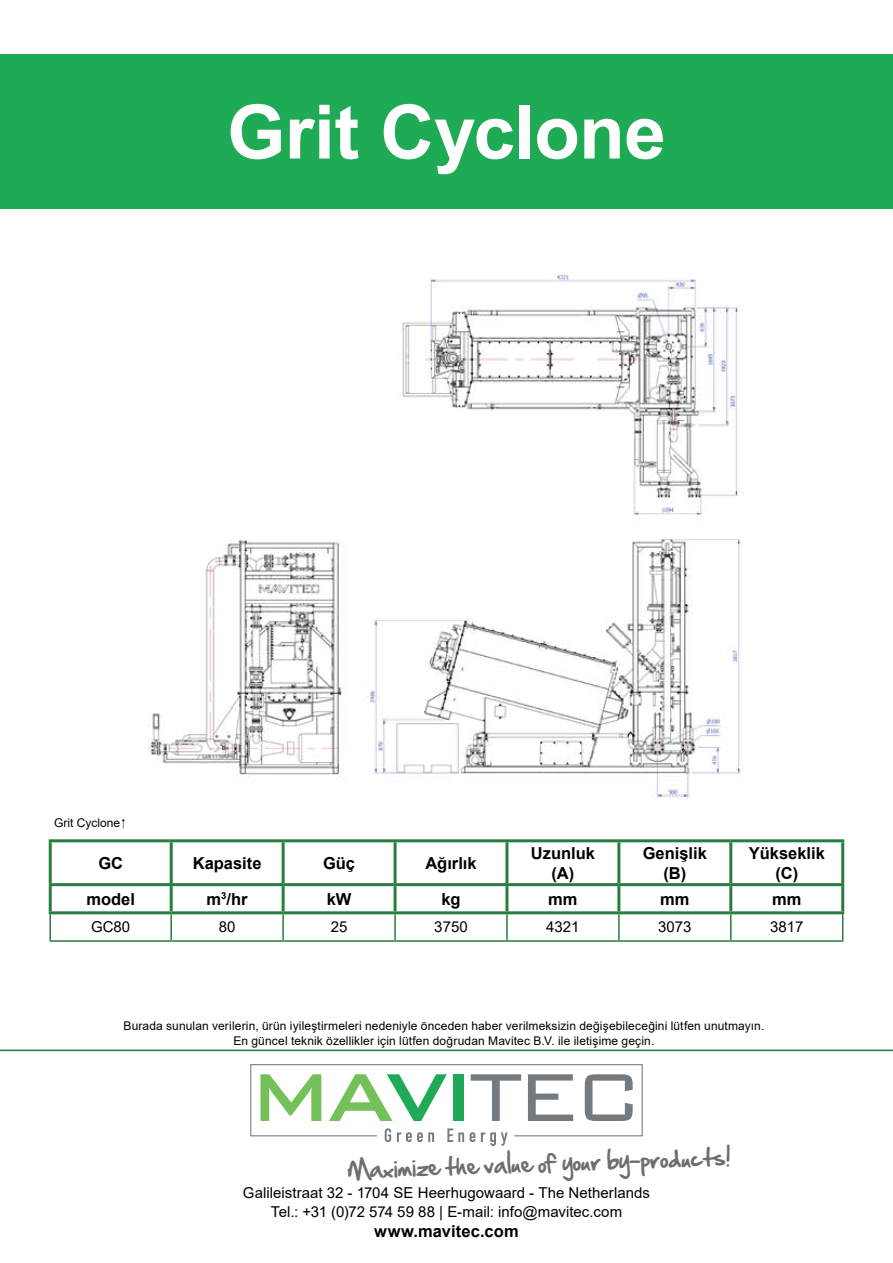
<style>
.page{position:relative;width:893px;height:1263px;background:#fff}
.page>*{position:absolute;margin:0;border:0;box-sizing:border-box;transform-origin:0 0}
.t1{font:700 75px "Arial";letter-spacing:-.01em;color:#fff}
.t2{font:21px "Hand Of Sean";color:#6d6e71}
.t3{font:700 16.5px/19.8px "Arial";color:#000;text-align:center}
.t4{font:15px/19.5px "Arial";color:#000;text-align:center}
.t5{font:12px/14.4px "Arial";letter-spacing:.01em;color:#000;text-align:center}
</style>
<div class="page">
<div style="left:0;top:54px;width:893px;height:154px;background:#1faa55"></div>
<svg style="left:250px;top:1064px;width:393px;height:82px"></svg>
<img style="left:148px;top:273px;width:596px;height:526px">
<hr style="left:170px;top:842px;width:3px;height:41px;background:#297c3f">
<hr style="left:170px;top:886px;width:3px;height:25px;background:#297c3f">
<hr style="left:170px;top:914px;width:2px;height:26px;background:#297c3f">
<hr style="left:282px;top:842px;width:3px;height:41px;background:#297c3f">
<hr style="left:282px;top:886px;width:3px;height:25px;background:#297c3f">
<hr style="left:282px;top:914px;width:2px;height:26px;background:#297c3f">
<hr style="left:394px;top:842px;width:3px;height:41px;background:#297c3f">
<hr style="left:394px;top:886px;width:3px;height:25px;background:#297c3f">
<hr style="left:394px;top:914px;width:2px;height:26px;background:#297c3f">
<hr style="left:505px;top:842px;width:3px;height:41px;background:#297c3f">
<hr style="left:505px;top:886px;width:3px;height:25px;background:#297c3f">
<hr style="left:506px;top:914px;width:2px;height:26px;background:#297c3f">
<hr style="left:617px;top:842px;width:3px;height:41px;background:#297c3f">
<hr style="left:617px;top:886px;width:3px;height:25px;background:#297c3f">
<hr style="left:618px;top:914px;width:2px;height:26px;background:#297c3f">
<hr style="left:729px;top:842px;width:3px;height:41px;background:#297c3f">
<hr style="left:729px;top:886px;width:3px;height:25px;background:#297c3f">
<hr style="left:730px;top:914px;width:2px;height:26px;background:#297c3f">
<hr style="left:49px;top:886px;width:3px;height:25px;background:#297c3f">
<hr style="left:841px;top:886px;width:3px;height:25px;background:#297c3f">
<hr style="left:49px;top:839px;width:121px;height:3px;background:#297c3f">
<hr style="left:49px;top:842px;width:3px;height:41px;background:#297c3f">
<hr style="left:49px;top:883px;width:124px;height:3px;background:#297c3f">
<hr style="left:170px;top:839px;width:113px;height:3px;background:#297c3f">
<hr style="left:283px;top:839px;width:112px;height:3px;background:#297c3f">
<hr style="left:395px;top:839px;width:112px;height:3px;background:#297c3f">
<hr style="left:507px;top:839px;width:112px;height:3px;background:#297c3f">
<hr style="left:619px;top:839px;width:112px;height:3px;background:#297c3f">
<hr style="left:731px;top:839px;width:113px;height:3px;background:#297c3f">
<hr style="left:841px;top:842px;width:3px;height:41px;background:#297c3f">
<hr style="left:170px;top:883px;width:113px;height:3px;background:#297c3f">
<hr style="left:283px;top:883px;width:112px;height:3px;background:#297c3f">
<hr style="left:395px;top:883px;width:112px;height:3px;background:#297c3f">
<hr style="left:507px;top:883px;width:112px;height:3px;background:#297c3f">
<hr style="left:619px;top:883px;width:112px;height:3px;background:#297c3f">
<hr style="left:731px;top:883px;width:113px;height:3px;background:#297c3f">
<hr style="left:49px;top:911px;width:122px;height:3px;background:#297c3f">
<hr style="left:171px;top:911px;width:112px;height:3px;background:#297c3f">
<hr style="left:283px;top:911px;width:112px;height:3px;background:#297c3f">
<hr style="left:395px;top:911px;width:112px;height:3px;background:#297c3f">
<hr style="left:507px;top:911px;width:112px;height:3px;background:#297c3f">
<hr style="left:619px;top:911px;width:112px;height:3px;background:#297c3f">
<hr style="left:731px;top:911px;width:113px;height:3px;background:#297c3f">
<hr style="left:49px;top:914px;width:2px;height:26px;background:#297c3f">
<svg style="left:842px;top:914px;width:1px;height:26px"></svg>
<hr style="left:49px;top:940px;width:122px;height:2px;background:#297c3f">
<hr style="left:171px;top:940px;width:112px;height:2px;background:#297c3f">
<hr style="left:283px;top:940px;width:112px;height:2px;background:#297c3f">
<hr style="left:395px;top:940px;width:112px;height:2px;background:#297c3f">
<hr style="left:507px;top:940px;width:112px;height:2px;background:#297c3f">
<hr style="left:619px;top:940px;width:112px;height:2px;background:#297c3f">
<hr style="left:731px;top:940px;width:112px;height:2px;background:#297c3f">
<hr style="left:0;top:1049px;width:893px;height:2px;background:#297c3f">
<h1 class="t1" style="left:227px;top:79px;width:440px">Grit Cyclone</h1>
<p class="t5" style="left:54px;top:816px;width:74px">Grit Cyclone ⁭</p>
<h3 class="t3" style="left:98px;top:853px;width:26px">GC</h3>
<h3 class="t3" style="left:193px;top:853px;width:70px">Kapasite</h3>
<h3 class="t3" style="left:323px;top:853px;width:34px">Güç</h3>
<h3 class="t3" style="left:425px;top:853px;width:53px">Ağırlık</h3>
<h3 class="t3" style="left:531px;top:843px;width:66px">Uzunluk (A)</h3>
<h3 class="t3" style="left:643px;top:843px;width:66px">Genişlik (B)</h3>
<h3 class="t3" style="left:749px;top:843px;width:78px">Yükseklik (C)</h3>
<h3 class="t3" style="left:86px;top:889px;width:50px">model</h3>
<h3 class="t3" style="left:207px;top:889px;width:43px">m<sup>3</sup>/hr</h3>
<h3 class="t3" style="left:327px;top:889px;width:26px">kW</h3>
<h3 class="t3" style="left:441px;top:889px;width:21px">kg</h3>
<h3 class="t3" style="left:548px;top:889px;width:31px">mm</h3>
<h3 class="t3" style="left:660px;top:889px;width:31px">mm</h3>
<h3 class="t3" style="left:772px;top:889px;width:31px">mm</h3>
<p class="t4" style="left:91px;top:917px;width:41px">GC80</p>
<p class="t4" style="left:219px;top:917px;width:18px">80</p>
<p class="t4" style="left:331px;top:917px;width:18px">25</p>
<p class="t4" style="left:434px;top:917px;width:35px">3750</p>
<p class="t4" style="left:546px;top:917px;width:35px">4321</p>
<p class="t4" style="left:658px;top:917px;width:35px">3073</p>
<p class="t4" style="left:770px;top:917px;width:35px">3817</p>
<p class="t5" style="left:124px;top:1019px;width:642px">Burada sunulan verilerin, ürün iyileştirmeleri nedeniyle önceden haber verilmeksizin değişebileceğini lütfen unutmayın.<br>En güncel teknik özellikler için lütfen doğrudan Mavitec B.V. ile iletişime geçin.</p>
<h2 class="t2" style="left:347px;top:1151px;width:385px;rotate:-2deg">Maximize the value of your by-products!</h2>
<p class="t4" style="left:243px;top:1182px;width:409px">Galileistraat 32 - 1704 SE Heerhugowaard - The Netherlands<br>Tel.: +31 (0)72 574 59 88 | E-mail: info@mavitec.com</p>
<h3 class="t3" style="left:374px;top:1221px;width:146px">www.mavitec.com</h3>
</div>
